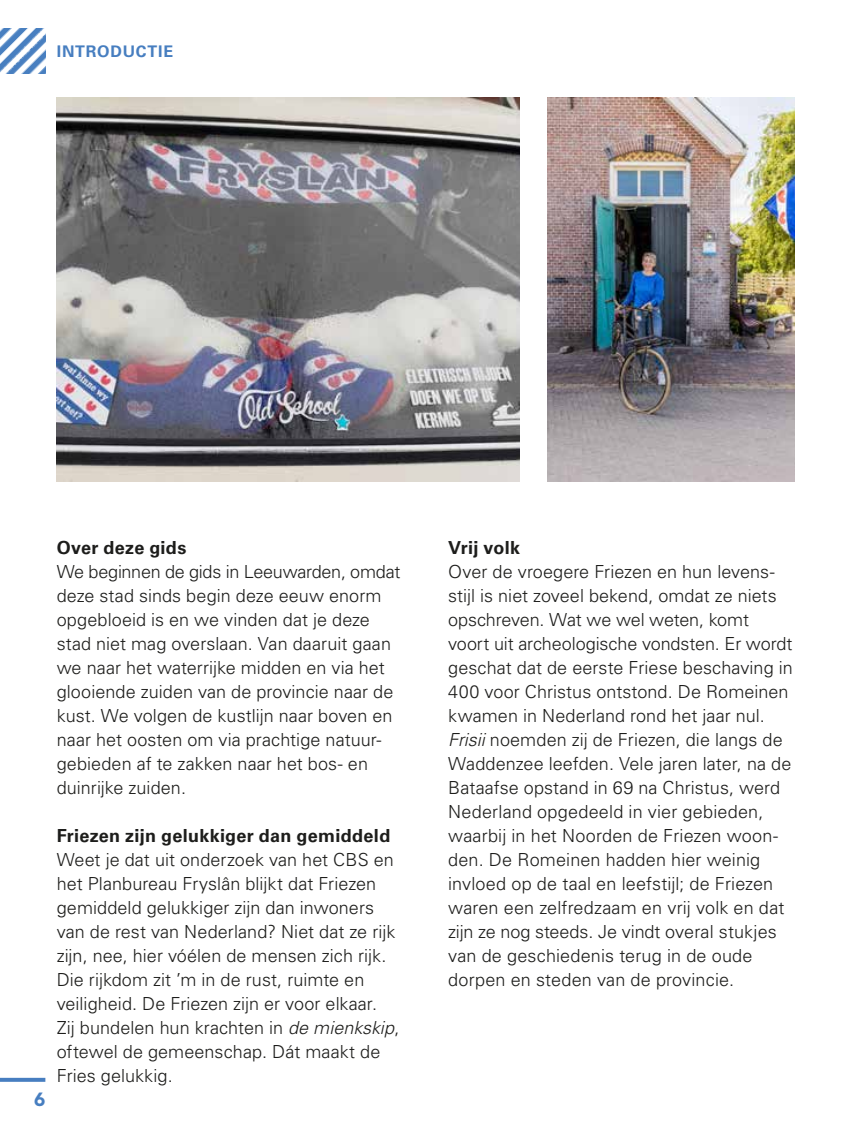
<style>
.page{position:relative;width:851px;height:1134px;background:#fff}
.page>*{position:absolute;margin:0;border:0;box-sizing:border-box;transform-origin:0 0}
.t1{font:900 19px "Avenir LT Std";color:#477ec0}
.t2{font:300 18px/24px "Univers LT Std";letter-spacing:.005em;color:#1d1d1b}
.t3{font:700 18px "Univers LT Std";letter-spacing:.015em;color:#1d1d1b}
.t4{font:700 16px "Univers LT Pro 65";letter-spacing:.05em;color:#477ec0}
.s1{font-style:italic}
</style>
<div class="page">
<svg style="left:0;top:1078px;width:45px;height:4px"></svg>
<img style="left:0;top:28px;width:45px;height:46px">
<img style="left:57px;top:98px;width:462px;height:384px">
<img style="left:547px;top:98px;width:247px;height:384px">
<p class="t4" style="left:57px;top:40px;width:118px">INTRODUCTIE</p>
<p class="t1" style="left:34px;top:1088px;width:13px">6</p>
<p class="t3" style="left:57px;top:537px;width:131px">Over deze gids</p>
<p class="t2" style="left:57px;top:559px;width:345px">We beginnen de gids in Leeuwarden, omdat deze stad sinds begin deze eeuw enorm opgebloeid is en we vinden dat je deze stad niet mag overslaan. Van daaruit gaan we naar het waterrijke midden en via het glooiende zuiden van de provincie naar de kust. We volgen de kustlijn naar boven en naar het oosten om via prachtige natuur&shy;gebieden af te zakken naar het bos- en duinrijke zuiden.</p>
<p class="t3" style="left:57px;top:825px;width:335px">Friezen zijn gelukkiger dan gemiddeld</p>
<p class="t2" style="left:57px;top:847px;width:344px">Weet je dat uit onderzoek van het CBS en het Planbureau Fryslân blijkt dat Friezen gemiddeld gelukkiger zijn dan inwoners van de rest van Nederland? Niet dat ze rijk zijn, nee, hier vóélen de mensen zich rijk.<br>Die rijkdom zit ’m in de rust, ruimte en veiligheid. De Friezen zijn er voor elkaar.<br>Zij bundelen hun krachten in <span class="s1">de mienkskip</span>, oftewel de gemeenschap. Dát maakt de Fries gelukkig.</p>
<p class="t3" style="left:448px;top:537px;width:73px">Vrij volk</p>
<p class="t2" style="left:448px;top:559px;width:346px">Over de vroegere Friezen en hun levens&shy;stijl is niet zoveel bekend, omdat ze niets opschreven. Wat we wel weten, komt voort uit archeologische vondsten. Er wordt geschat dat de eerste Friese beschaving in 400 voor Christus ontstond. De Romeinen kwamen in Nederland rond het jaar nul.<br><span class="s1">Frisii</span> noemden zij de Friezen, die langs de Waddenzee leefden. Vele jaren later, na de Bataafse opstand in 69 na Christus, werd Nederland opgedeeld in vier gebieden, waarbij in het Noorden de Friezen woon&shy;den. De Romeinen hadden hier weinig invloed op de taal en leefstijl; de Friezen waren een zelfredzaam en vrij volk en dat zijn ze nog steeds. Je vindt overal stukjes van de geschiedenis terug in de oude dorpen en steden van de provincie.</p>
</div>
